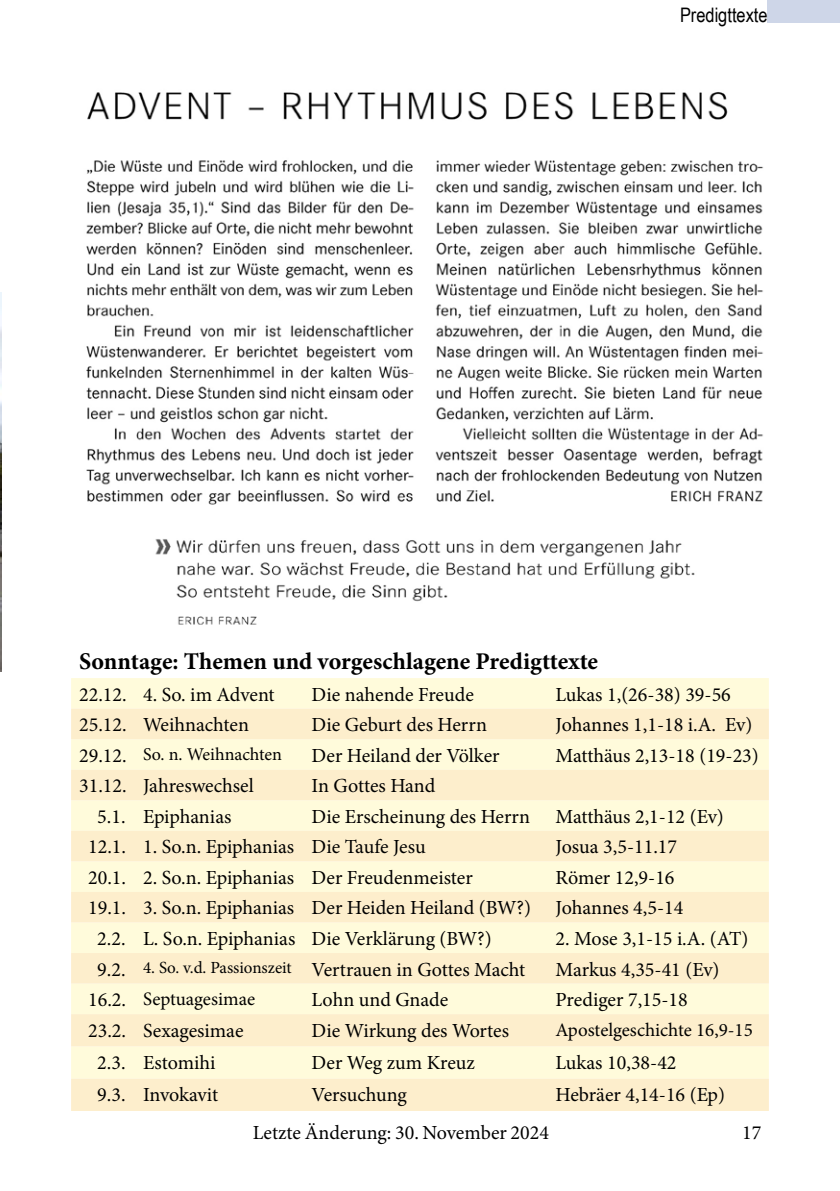
<style>
.page{position:relative;width:840px;height:1191px;background:#fff}
.page>*{position:absolute;margin:0;border:0;box-sizing:border-box;transform-origin:0 0}
.t1{font:700 24px "Minion Pro";color:#000}
.t2{font:20px "Minion Pro";color:#000}
.t3{font:20px "Arial Narrow";color:#000}
.t4{font:19px "Minion Pro";color:#000}
.t5{font:18px "Minion Pro";color:#000}
.s1{font-weight:400;font-size:16px;color:#fff}
.s2{font-size:20px}
.s3{font-size:17px}
</style>
<div class="page">
<div style="left:767px;top:0;width:72px;height:23px;background:#ced6e8"></div>
<div style="left:71px;top:678px;width:697px;height:30px;background:#fffbdb"></div>
<svg style="left:71px;top:708px;width:697px;height:403px;background:#fdf3d3"></svg>
<img style="left:86px;top:92px;width:677px;height:413px">
<img style="left:0;top:293px;width:1px;height:378px">
<img style="left:155px;top:539px;width:540px;height:86px">
<p class="t3" style="left:679px;top:0;width:89px">Predigttexte</p>
<p class="t1" style="left:79px;top:644px;width:527px">Sonntage: Themen und vorgeschlagene Predigttexte<span class="s1">a</span></p>
<p class="t2" style="left:79px;top:681px;width:197px">22.12. 4. So. im Advent</p>
<p class="t2" style="left:311px;top:681px;width:164px">Die nahende Freude</p>
<p class="t2" style="left:555px;top:681px;width:177px">Lukas 1,(26-38) 39-56</p>
<p class="t2" style="left:79px;top:711px;width:171px">25.12. Weihnachten</p>
<p class="t2" style="left:311px;top:711px;width:177px">Die Geburt des Herrn</p>
<p class="t2" style="left:555px;top:711px;width:198px">Johannes 1,1-18 i.A. Ev)</p>
<p class="t5" style="left:79px;top:742px;width:204px"><span class="s2">29.12.</span> So. n. Weihnachten</p>
<p class="t2" style="left:311px;top:742px;width:189px">Der Heiland der Völker</p>
<p class="t2" style="left:555px;top:742px;width:205px">Matthäus 2,13-18 (19-23)</p>
<p class="t2" style="left:79px;top:772px;width:176px">31.12. Jahreswechsel</p>
<p class="t2" style="left:311px;top:772px;width:125px">In Gottes Hand</p>
<p class="t2" style="left:97px;top:803px;width:135px">5.1. Epiphanias</p>
<p class="t2" style="left:311px;top:803px;width:220px">Die Erscheinung des Herrn</p>
<p class="t2" style="left:555px;top:803px;width:170px">Matthäus 2,1-12 (Ev)</p>
<p class="t2" style="left:88px;top:833px;width:339px">12.1. 1. So.n. Epiphanias Die Taufe Jesu</p>
<p class="t2" style="left:555px;top:833px;width:123px">Josua 3,5-11.17</p>
<p class="t2" style="left:88px;top:864px;width:386px">20.1. 2. So.n. Epiphanias Der Freudenmeister</p>
<p class="t2" style="left:555px;top:864px;width:120px">Römer 12,9-16</p>
<p class="t2" style="left:88px;top:894px;width:596px">19.1. 3. So.n. Epiphanias Der Heiden Heiland (BW?) Johannes 4,5-14</p>
<p class="t2" style="left:97px;top:925px;width:396px">2.2. L. So.n. Epiphanias Die Verklärung (BW?)</p>
<p class="t2" style="left:555px;top:925px;width:194px">2. Mose 3,1-15 i.A. (AT)</p>
<p class="t2" style="left:97px;top:955px;width:429px">9.2. <span class="s3">4. So. v.d. Passionszeit</span> Vertrauen in Gottes Macht</p>
<p class="t2" style="left:555px;top:955px;width:165px">Markus 4,35-41 (Ev)</p>
<p class="t4" style="left:88px;top:986px;width:168px"><span class="s2">16.2.</span> Septuagesimae</p>
<p class="t2" style="left:311px;top:986px;width:138px">Lohn und Gnade</p>
<p class="t2" style="left:555px;top:986px;width:134px">Prediger 7,15-18</p>
<p class="t2" style="left:88px;top:1017px;width:157px">23.2. Sexagesimae</p>
<p class="t2" style="left:311px;top:1017px;width:199px">Die Wirkung des Wortes</p>
<p class="t4" style="left:555px;top:1017px;width:199px">Apostelgeschichte 16,9-15</p>
<p class="t2" style="left:97px;top:1049px;width:120px">2.3. Estomihi</p>
<p class="t2" style="left:311px;top:1049px;width:165px">Der Weg zum Kreuz</p>
<p class="t2" style="left:555px;top:1049px;width:122px">Lukas 10,38-42</p>
<p class="t2" style="left:97px;top:1081px;width:122px">9.3. Invokavit</p>
<p class="t2" style="left:311px;top:1081px;width:97px">Versuchung</p>
<p class="t2" style="left:555px;top:1081px;width:171px">Hebräer 4,14-16 (Ep)</p>
<p class="t2" style="left:252px;top:1119px;width:298px">Letzte Änderung: 30. November 2024</p>
<p class="t2" style="left:741px;top:1119px;width:21px">17</p>
</div>
